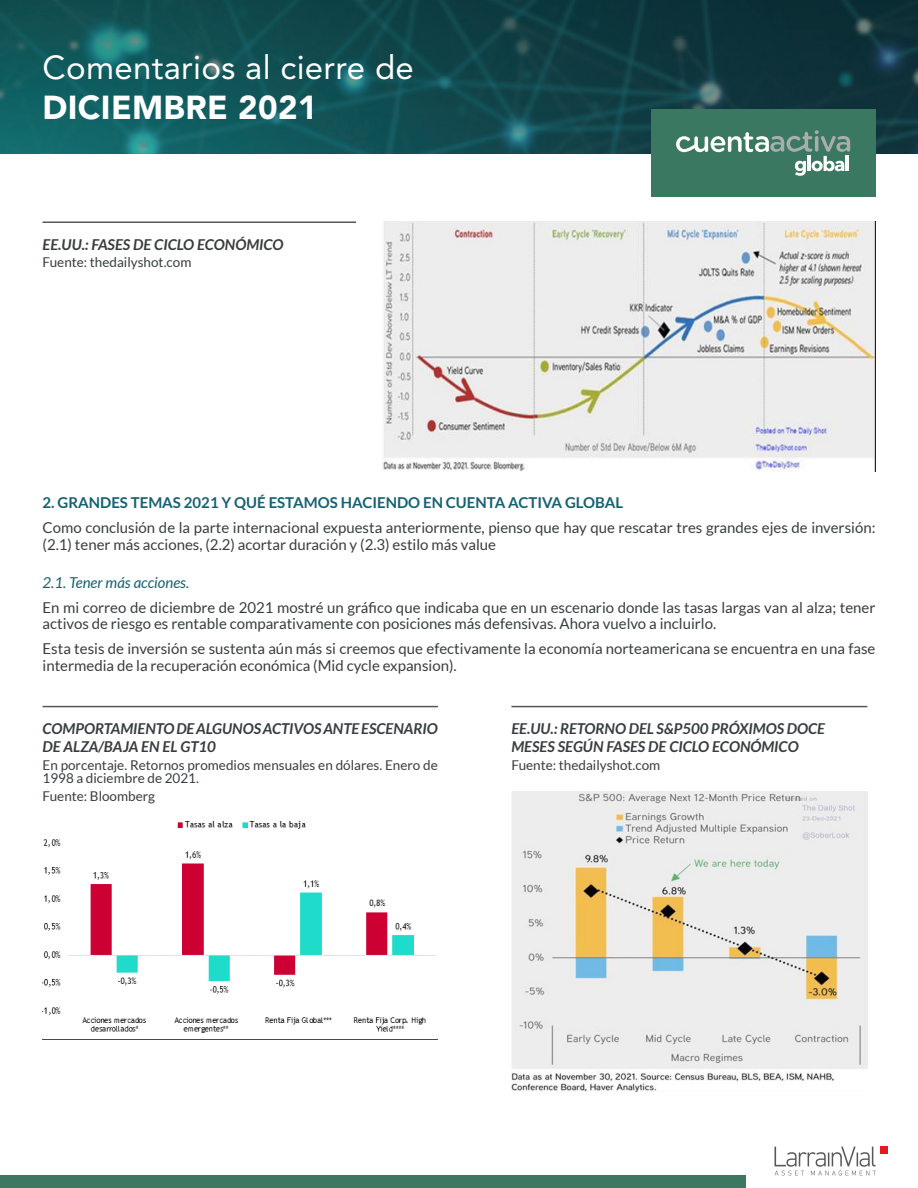
<style>
.page{position:relative;width:918px;height:1188px;background:#fff}
.page>*{position:absolute;margin:0;border:0;box-sizing:border-box;transform-origin:0 0}
.t1{font:33px "Avenir LT Std";letter-spacing:.01em;color:#fff}
.t2{font:900 33px "Avenir LT Std";letter-spacing:.01em;color:#fff}
.t3{font:15px/16.5px "Lato";color:#393d3f}
.t4{font:italic 700 15px/18px "Lato";color:#393d3f}
.t5{font:700 15px "Lato";color:#156172}
.t6{font:italic 15px "Lato";color:#156172}
.t7{font:13.5px/13.5px "Lato";color:#393d3f}
</style>
<div class="page">
<img style="left:0;top:0;width:918px;height:153px">
<div style="left:0;top:1176px;width:745px;height:12px;background:#3b7861"></div>
<div style="left:880px;top:1147px;width:8px;height:7px;background:#e21a21"></div>
<svg style="left:774px;top:1147px;width:102px;height:29px"></svg>
<div style="left:651px;top:109px;width:224px;height:88px;background:#3b7861"></div>
<svg style="left:676px;top:130px;width:174px;height:46px"></svg>
<hr style="left:846px;top:156px;width:3px;height:15px;background:#fff">
<hr style="left:43px;top:222px;width:313px;height:1px;background:#57585a">
<img style="left:383px;top:222px;width:492px;height:249px">
<hr style="left:43px;top:706px;width:395px;height:1px;background:#57585a">
<hr style="left:511px;top:706px;width:356px;height:1px;background:#57585a">
<img style="left:43px;top:821px;width:395px;height:219px">
<img style="left:511px;top:792px;width:356px;height:299px">
<p class="t1" style="left:43px;top:48px;width:373px">Comentarios al cierre de</p>
<p class="t2" style="left:43px;top:87px;width:276px">DICIEMBRE 2021</p>
<p class="t4" style="left:43px;top:235px;width:243px">EE.UU.: FASES DE CICLO ECONÓMICO</p>
<p class="t7" style="left:43px;top:256px;width:150px">Fuente: thedailyshot.com</p>
<p class="t5" style="left:43px;top:494px;width:582px">2. GRANDES TEMAS 2021 Y QUÉ ESTAMOS HACIENDO EN CUENTA ACTIVA GLOBAL</p>
<p class="t3" style="left:43px;top:520px;width:834px">Como conclusión de la parte internacional expuesta anteriormente, pienso que hay que rescatar tres grandes ejes de inversión: (2.1) tener más acciones, (2.2) acortar duración y (2.3) estilo más value</p>
<p class="t6" style="left:43px;top:574px;width:148px">2.1. Tener más acciones.</p>
<p class="t3" style="left:43px;top:599px;width:834px">En mi correo de diciembre de 2021 mostré un gráfico que indicaba que en un escenario donde las tasas largas van al alza; tener activos de riesgo es rentable comparativamente con posiciones más defensivas. Ahora vuelvo a incluirlo.</p>
<p class="t3" style="left:43px;top:640px;width:834px">Esta tesis de inversión se sustenta aún más si creemos que efectivamente la economía norteamericana se encuentra en una fase intermedia de la recuperación económica (Mid cycle expansion).</p>
<p class="t4" style="left:43px;top:720px;width:397px">COMPORTAMIENTO DE ALGUNOS ACTIVOS ANTE ESCENARIO<br>DE ALZA/BAJA EN EL GT10</p>
<p class="t7" style="left:43px;top:758px;width:397px">En porcentaje. Retornos promedios mensuales en dólares. Enero de<br>1998 a diciembre de 2021.</p>
<p class="t7" style="left:43px;top:789px;width:114px">Fuente: Bloomberg</p>
<p class="t4" style="left:511px;top:720px;width:315px">EE.UU.: RETORNO DEL S&amp;P500 PRÓXIMOS DOCE<br>MESES SEGÚN FASES DE CICLO ECONÓMICO</p>
<p class="t7" style="left:511px;top:758px;width:150px">Fuente: thedailyshot.com</p>
</div>
